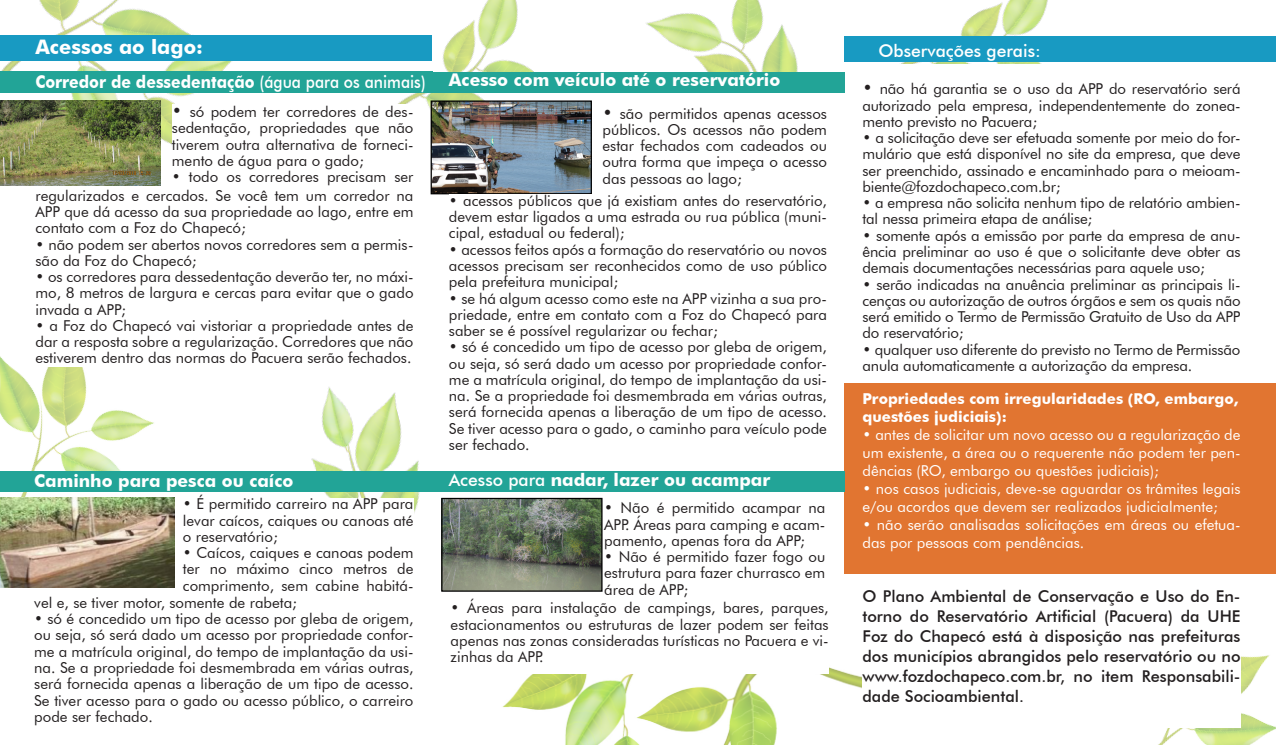
<style>
.page{position:relative;width:1276px;height:745px;background:#fff}
.page>*{position:absolute;margin:0;border:0;box-sizing:border-box;transform-origin:0 0}
.t1{font:700 20px "Futura BT";color:#fff}
.t2{font:700 17.5px "Futura BT";color:#fff}
.t3{font:700 17.5px "Futura BT";color:#fff;scale:.9 1}
.t4{font:500 17.5px "Futura BT";color:#fff}
.t5{font:500 16.25px/20px "Futura BT";color:#231f20;text-align:justify}
.t6{font:15px/16.2px "Futura BT";color:#231f20;text-align:justify}
.t7{font:15px/18px "Futura BT";color:#fff}
.t8{font:700 15px/18px "Futura BT";color:#fff}
.s1{font-weight:500}
.s2{font-size:17.5px}
</style>
<div class="page">
<img style="left:901px;top:0;width:147px;height:64px">
<img style="left:335px;top:0;width:199px;height:195px">
<img style="left:1056px;top:573px;width:220px;height:171px">
<img style="left:469px;top:539px;width:411px;height:205px">
<img style="left:646px;top:0;width:199px;height:93px">
<img style="left:242px;top:387px;width:227px;height:205px">
<div style="left:844px;top:383px;width:432px;height:190px;background:#e17531"></div>
<img style="left:0;top:356px;width:196px;height:141px">
<img style="left:0;top:0;width:329px;height:186px">
<div style="left:172px;top:104px;width:241px;height:85px;background:#fff"></div>
<div style="left:0;top:35px;width:431px;height:26px;background:#189ac2"></div>
<div style="left:0;top:72px;width:432px;height:21px;background:#22a497"></div>
<div style="left:0;top:470px;width:844px;height:21px;background:#22a497"></div>
<div style="left:431px;top:72px;width:413px;height:21px;background:#22a497"></div>
<img style="left:0;top:100px;width:160px;height:86px">
<div style="left:35px;top:189px;width:378px;height:178px;background:#fff"></div>
<img style="left:0;top:497px;width:175px;height:90px">
<img style="left:432px;top:102px;width:158px;height:90px">
<div style="left:430px;top:100px;width:162px;height:94px;border:1px solid #000"></div>
<div style="left:449px;top:194px;width:378px;height:260px;background:#fff"></div>
<div style="left:183px;top:497px;width:230px;height:106px;background:#fff"></div>
<div style="left:451px;top:601px;width:377px;height:72px;background:#fff"></div>
<div style="left:844px;top:36px;width:432px;height:26px;background:#189ac2"></div>
<div style="left:862px;top:589px;width:378px;height:138px;background:#fff"></div>
<img style="left:443px;top:499px;width:157px;height:90px">
<div style="left:441px;top:497px;width:161px;height:94px;border:1px solid #000"></div>
<p class="t1" style="left:35px;top:35px;width:169px">Acessos ao lago:</p>
<p class="t3" style="left:35px;top:71px;width:435px">Corredor de dessedentação <span class="s1">(água para os animais)</span></p>
<p class="t6" style="left:172px;top:103px;width:243px"><span class="s2">•</span> só podem ter corredores de des&shy;sedentação, propriedades que não tiverem outra alternativa de forneci&shy;mento de água para o gado;</p>
<p class="t6" style="left:172px;top:168px;width:243px">• todo os corredores precisam ser</p>
<p class="t6" style="left:35px;top:187px;width:379px">regularizados e cercados. Se você tem um corredor na APP que dá acesso da sua propriedade ao lago, entre em contato com a Foz do Chapecó;</p>
<p class="t6" style="left:35px;top:236px;width:379px">• não podem ser abertos novos corredores sem a permis&shy;são da Foz do Chapecó;</p>
<p class="t6" style="left:35px;top:268px;width:379px">• os corredores para dessedentação deverão ter, no máxi&shy;mo, 8 metros de largura e cercas para evitar que o gado invada a APP;</p>
<p class="t6" style="left:35px;top:317px;width:379px">• a Foz do Chapecó vai vistoriar a propriedade antes de dar a resposta sobre a regularização. Corredores que não estiverem dentro das normas do Pacuera serão fechados.</p>
<p class="t2" style="left:449px;top:69px;width:333px">Acesso com veículo até o reservatório</p>
<p class="t6" style="left:602px;top:105px;width:226px"><span class="s2">•</span> são permitidos apenas acessos públicos. Os acessos não podem estar fechados com cadeados ou outra forma que impeça o acesso das pessoas ao lago;</p>
<p class="t6" style="left:449px;top:192px;width:379px">• acessos públicos que já existiam antes do reservatório, devem estar ligados a uma estrada ou rua pública (muni&shy;cipal, estadual ou federal);</p>
<p class="t6" style="left:449px;top:241px;width:379px">• acessos feitos após a formação do reservatório ou novos acessos precisam ser reconhecidos como de uso público pela prefeitura municipal;</p>
<p class="t6" style="left:449px;top:290px;width:379px">• se há algum acesso como este na APP vizinha a sua pro&shy;priedade, entre em contato com a Foz do Chapecó para saber se é possível regularizar ou fechar;</p>
<p class="t6" style="left:449px;top:338px;width:379px">• só é concedido um tipo de acesso por gleba de origem, ou seja, só será dado um acesso por propriedade confor&shy;me a matrícula original, do tempo de implantação da usi&shy;na. Se a propriedade foi desmembrada em várias outras, será fornecida apenas a liberação de um tipo de acesso.<br>Se tiver acesso para o gado, o caminho para veículo pode ser fechado.</p>
<p class="t2" style="left:34px;top:469px;width:261px">Caminho para pesca ou caíco</p>
<p class="t2" style="left:449px;top:469px;width:323px"><span class="s1">Acesso para</span> nadar, lazer ou acampar</p>
<p class="t6" style="left:183px;top:495px;width:232px">• É permitido carreiro na APP para levar caícos, caiques ou canoas até o reservatório;</p>
<p class="t6" style="left:183px;top:544px;width:232px">• Caícos, caiques e canoas podem</p>
<p class="t6" style="left:183px;top:560px;width:232px">ter no máximo cinco metros de</p>
<p class="t6" style="left:183px;top:576px;width:232px">comprimento, sem cabine habitá-</p>
<p class="t6" style="left:34px;top:594px;width:264px">vel e, se tiver motor, somente de rabeta;</p>
<p class="t6" style="left:34px;top:610px;width:381px">• só é concedido um tipo de acesso por gleba de origem, ou seja, só será dado um acesso por propriedade confor&shy;me a matrícula original, do tempo de implantação da usi&shy;na. Se a propriedade foi desmembrada em várias outras, será fornecida apenas a liberação de um tipo de acesso.<br>Se tiver acesso para o gado ou acesso público, o carreiro pode ser fechado.</p>
<p class="t6" style="left:604px;top:499px;width:222px">• Não é permitido acampar na APP. Áreas para camping e acam&shy;pamento, apenas fora da APP;</p>
<p class="t6" style="left:604px;top:548px;width:222px">• Não é permitido fazer fogo ou estrutura para fazer churrasco em área de APP;</p>
<p class="t6" style="left:451px;top:599px;width:379px">• Áreas para instalação de campings, bares, parques, estacionamentos ou estruturas de lazer podem ser feitas apenas nas zonas consideradas turísticas no Pacuera e vi&shy;zinhas da APP.</p>
<p class="t4" style="left:878px;top:40px;width:164px">Observações gerais:</p>
<p class="t6" style="left:862px;top:81px;width:379px"><span class="s2">•</span> não há garantia se o uso da APP do reservatório será autorizado pela empresa, independentemente do zonea&shy;mento previsto no Pacuera;</p>
<p class="t6" style="left:862px;top:129px;width:379px">• a solicitação deve ser efetuada somente por meio do for&shy;mulário que está disponível no site da empresa, que deve ser preenchido, assinado e encaminhado para o meioam&shy;biente@fozdochapeco.com.br;</p>
<p class="t6" style="left:862px;top:194px;width:379px">• a empresa não solicita nenhum tipo de relatório ambien&shy;tal nessa primeira etapa de análise;</p>
<p class="t6" style="left:862px;top:227px;width:379px">• somente após a emissão por parte da empresa de anu&shy;ência preliminar ao uso é que o solicitante deve obter as demais documentações necessárias para aquele uso;</p>
<p class="t6" style="left:862px;top:276px;width:379px">• serão indicadas na anuência preliminar as principais li&shy;cenças ou autorização de outros órgãos e sem os quais não será emitido o Termo de Permissão Gratuito de Uso da APP do reservatório;</p>
<p class="t6" style="left:862px;top:341px;width:379px">• qualquer uso diferente do previsto no Termo de Permissão anula automaticamente a autorização da empresa.</p>
<p class="t8" style="left:862px;top:389px;width:377px">Propriedades com irregularidades (RO, embargo, questões judiciais):</p>
<p class="t7" style="left:862px;top:425px;width:379px;text-align:justify">• antes de solicitar um novo acesso ou a regularização de um existente, a área ou o requerente não podem ter pen&shy;dências (RO, embargo ou questões judiciais);</p>
<p class="t7" style="left:862px;top:479px;width:379px">• nos casos judiciais, deve-se aguardar os trâmites legais e/ou acordos que devem ser realizados judicialmente;</p>
<p class="t7" style="left:862px;top:515px;width:377px">• não serão analisadas solicitações em áreas ou efetua&shy;das por pessoas com pendências.</p>
<p class="t5" style="left:862px;top:585px;width:379px">O Plano Ambiental de Conservação e Uso do En&shy;torno do Reservatório Artificial (Pacuera) da UHE Foz do Chapecó está à disposição nas prefeituras dos municípios abrangidos pelo reservatório ou no www.fozdochapeco.com.br, no item Responsabili&shy;dade Socioambiental.</p>
</div>
